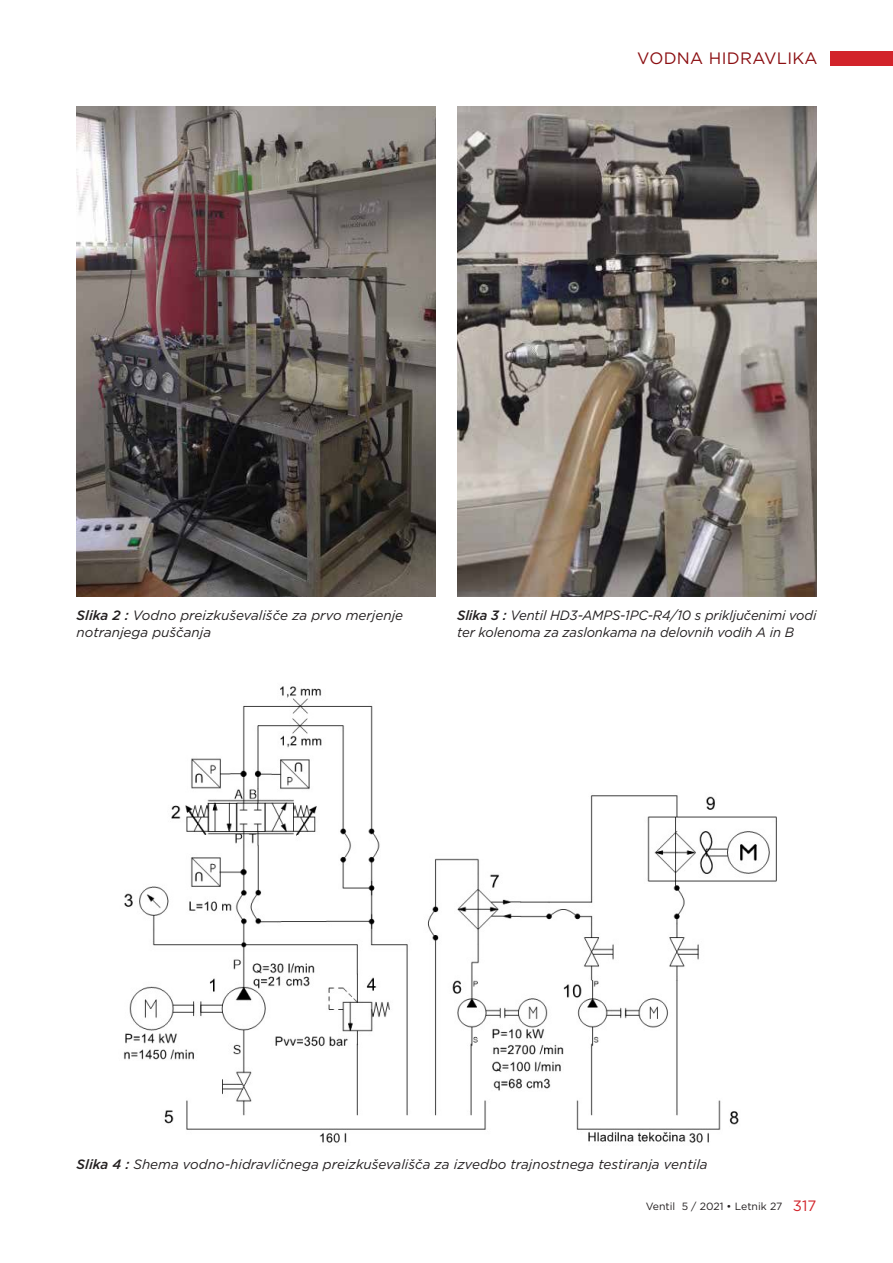
<style>
.page{position:relative;width:893px;height:1263px;background:#fff}
.page>*{position:absolute;margin:0;border:0;box-sizing:border-box;transform-origin:0 0}
.t1{font:16.5px "Gotham";letter-spacing:.02em;color:#8b0e11}
.t2{font:15px "Gotham";color:#d2232a}
.t3{font:italic 13.5px/16.2px "Gotham";color:#231f20}
.t4{font:10.5px "Gotham";color:#231f20}
.s1{font-weight:500}
</style>
<div class="page">
<div style="left:831px;top:51px;width:62px;height:14px;background:#d2232a"></div>
<img style="left:77px;top:106px;width:359px;height:491px">
<img style="left:123px;top:686px;width:654px;height:457px">
<img style="left:457px;top:106px;width:359px;height:491px">
<p class="t1" style="left:637px;top:48px;width:182px">VODNA HIDRAVLIKA</p>
<p class="t3" style="left:77px;top:607px;width:328px"><span class="s1">Slika 2 :</span> Vodno preizkuševališče za prvo merjenje notranjega puščanja</p>
<p class="t3" style="left:457px;top:607px;width:361px"><span class="s1">Slika 3 :</span> Ventil HD3-AMPS-1PC-R4/10 s priključenimi vodi ter kolenoma za zaslonkama na delovnih vodih A in B</p>
<p class="t3" style="left:77px;top:1156px;width:633px"><span class="s1">Slika 4 :</span> Shema vodno-hidravličnega preizkuševališča za izvedbo trajnostnega testiranja ventila</p>
<p class="t4" style="left:646px;top:1199px;width:138px">Ventil 5 / 2021 • Letnik 27</p>
<p class="t2" style="left:793px;top:1196px;width:25px">317</p>
</div>
